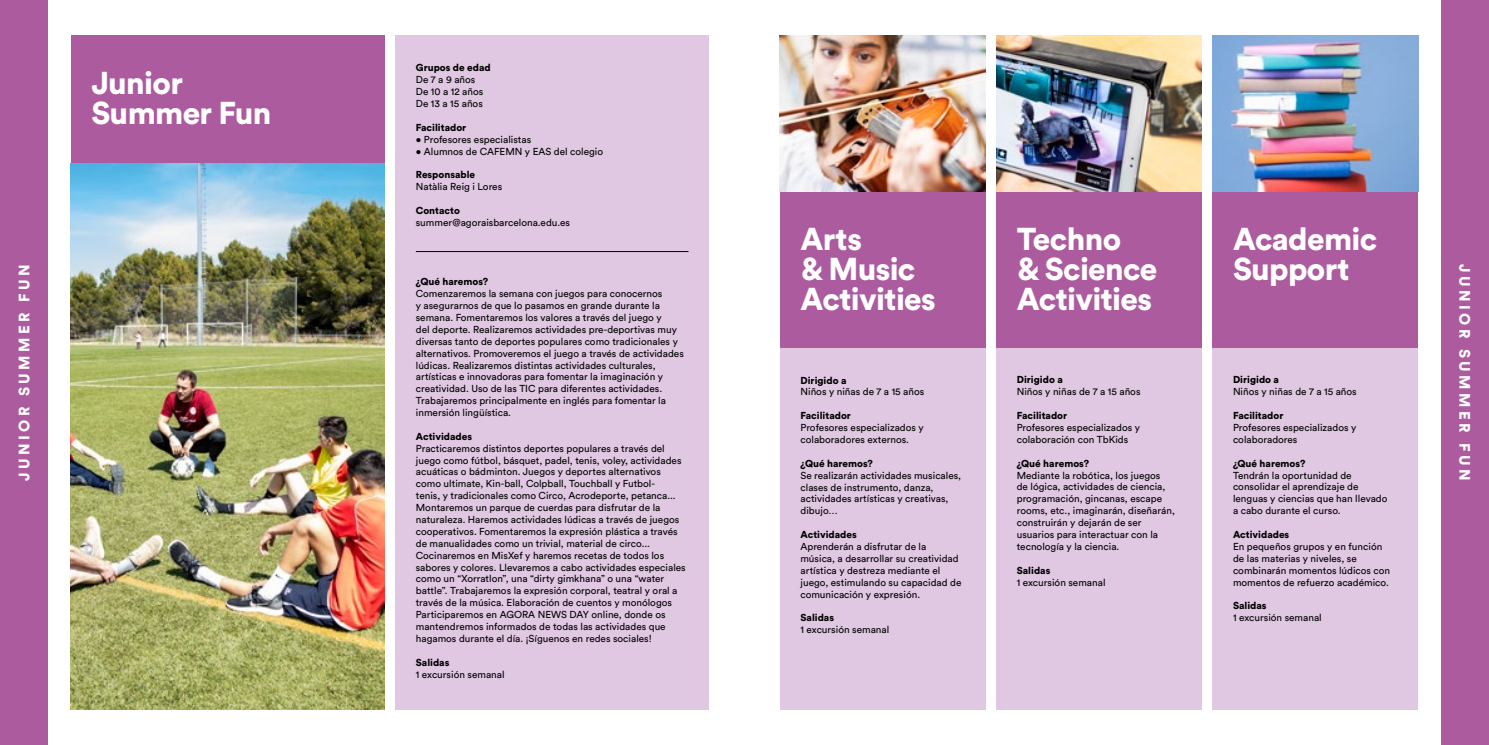
<style>
.page{position:relative;width:1489px;height:745px;background:#fff}
.page>*{position:absolute;margin:0;border:0;box-sizing:border-box;transform-origin:0 0}
.t1{font:900 31.25px/30px "Circular Std";letter-spacing:-.02em;color:#fff}
.t2{font:900 15px "Circular Std";letter-spacing:.23em;color:#fff}
.t3{font:10px/11.9px "Circular Std";color:#000}
.t4{font:900 10px "Circular Std";color:#000}
</style>
<div class="page">
<div style="left:71px;top:35px;width:313px;height:128px;background:#ad5b9f"></div>
<div style="left:395px;top:35px;width:314px;height:674px;background:#e0c8e2"></div>
<img style="left:71px;top:163px;width:313px;height:546px">
<hr style="left:416px;top:251px;width:272px;height:1px;background:#000">
<div style="left:0;top:0;width:48px;height:744px;background:#ad5b9f"></div>
<div style="left:780px;top:191px;width:205px;height:156px;background:#ad5b9f"></div>
<div style="left:996px;top:191px;width:205px;height:156px;background:#ad5b9f"></div>
<div style="left:1212px;top:191px;width:205px;height:156px;background:#ad5b9f"></div>
<img style="left:780px;top:35px;width:205px;height:156px">
<img style="left:996px;top:35px;width:205px;height:156px">
<img style="left:1212px;top:35px;width:205px;height:156px">
<div style="left:780px;top:347px;width:205px;height:362px;background:#e0c8e2"></div>
<div style="left:996px;top:347px;width:205px;height:362px;background:#e0c8e2"></div>
<div style="left:1212px;top:347px;width:205px;height:362px;background:#e0c8e2"></div>
<div style="left:1440px;top:0;width:48px;height:744px;background:#ad5b9f"></div>
<h2 class="t2" style="left:14px;top:480px;width:218px;rotate:-90deg">JUNIOR SUMMER FUN</h2>
<h1 class="t1" style="left:91px;top:67px;width:181px">Junior<br>Summer Fun</h1>
<p class="t4" style="left:416px;top:61px;width:76px">Grupos de edad</p>
<p class="t3" style="left:416px;top:74px;width:69px">De 7 a 9 años<br>De 10 a 12 años<br>De 13 a 15 años</p>
<p class="t4" style="left:416px;top:120px;width:52px">Facilitador</p>
<p class="t3" style="left:416px;top:133px;width:117px">• Profesores especialistas</p>
<p class="t3" style="left:416px;top:145px;width:189px">• Alumnos de CAFEMN y EAS del colegio</p>
<p class="t4" style="left:416px;top:168px;width:61px">Responsable</p>
<p class="t3" style="left:416px;top:180px;width:88px">Natàlia Reig i Lores</p>
<p class="t4" style="left:416px;top:204px;width:46px">Contacto</p>
<p class="t3" style="left:416px;top:216px;width:156px">summer@agoraisbarcelona.edu.es</p>
<p class="t4" style="left:416px;top:275px;width:74px">¿Qué haremos?</p>
<p class="t3" style="left:416px;top:287px;width:269px">Comenzaremos la semana con juegos para conocernos<br>y asegurarnos de que lo pasamos en grande durante la semana. Fomentaremos los valores a través del juego y<br>del deporte. Realizaremos actividades pre-deportivas muy diversas tanto de deportes populares como tradicionales y alternativos. Promoveremos el juego a través de actividades lúdicas. Realizaremos distintas actividades culturales, artísticas e innovadoras para fomentar la imaginación y creatividad. Uso de las TIC para diferentes actividades.<br>Trabajaremos principalmente en inglés para fomentar la inmersión lingüística.</p>
<p class="t4" style="left:416px;top:429px;width:58px">Actividades</p>
<p class="t3" style="left:416px;top:442px;width:271px">Practicaremos distintos deportes populares a través del juego como fútbol, básquet, padel, tenis, voley, actividades acuáticas o bádminton. Juegos y deportes alternativos como ultimate, Kin-ball, Colpball, Touchball y Futbol-<br>tenis, y tradicionales como Circo, Acrodeporte, petanca...<br>Montaremos un parque de cuerdas para disfrutar de la naturaleza. Haremos actividades lúdicas a través de juegos cooperativos. Fomentaremos la expresión plástica a través de manualidades como un trivial, material de circo...<br>Cocinaremos en MisXef y haremos recetas de todos los sabores y colores. Llevaremos a cabo actividades especiales como un “Xorratlon”, una “dirty gimkhana” o una “water battle”. Trabajaremos la expresión corporal, teatral y oral a través de la música. Elaboración de cuentos y monólogos Participaremos en AGORA NEWS DAY online, donde os mantendremos informados de todas las actividades que hagamos durante el día. ¡Síguenos en redes sociales!</p>
<p class="t4" style="left:416px;top:655px;width:35px">Salidas</p>
<p class="t3" style="left:416px;top:667px;width:90px">1 excursión semanal</p>
<h1 class="t1" style="left:800px;top:223px;width:137px">Arts<br>&amp; Music<br>Activities</h1>
<h1 class="t1" style="left:1016px;top:223px;width:142px">Techno<br>&amp; Science<br>Activities</h1>
<h1 class="t1" style="left:1232px;top:223px;width:146px">Academic<br>Support</h1>
<p class="t4" style="left:800px;top:373px;width:48px">Dirigido a</p>
<p class="t3" style="left:800px;top:385px;width:125px">Niños y niñas de 7 a 15 años</p>
<p class="t4" style="left:800px;top:409px;width:52px">Facilitador</p>
<p class="t3" style="left:800px;top:421px;width:125px">Profesores especializados y colaboradores externos.</p>
<p class="t4" style="left:800px;top:456px;width:74px">¿Qué haremos?</p>
<p class="t3" style="left:800px;top:469px;width:162px">Se realizarán actividades musicales, clases de instrumento, danza, actividades artísticas y creativas, dibujo…</p>
<p class="t4" style="left:800px;top:527px;width:58px">Actividades</p>
<p class="t3" style="left:800px;top:540px;width:162px">Aprenderán a disfrutar de la música, a desarrollar su creatividad artística y destreza mediante el juego, estimulando su capacidad de comunicación y expresión.</p>
<p class="t4" style="left:800px;top:610px;width:35px">Salidas</p>
<p class="t3" style="left:800px;top:623px;width:90px">1 excursión semanal</p>
<p class="t4" style="left:1016px;top:373px;width:48px">Dirigido a</p>
<p class="t3" style="left:1016px;top:385px;width:125px">Niños y niñas de 7 a 15 años</p>
<p class="t4" style="left:1016px;top:408px;width:52px">Facilitador</p>
<p class="t3" style="left:1016px;top:421px;width:125px">Profesores especializados y colaboración con TbKids</p>
<p class="t4" style="left:1016px;top:456px;width:74px">¿Qué haremos?</p>
<p class="t3" style="left:1016px;top:468px;width:160px">Mediante la robótica, los juegos<br>de lógica, actividades de ciencia, programación, gincanas, escape rooms, etc., imaginarán, diseñarán, construirán y dejarán de ser usuarios para interactuar con la tecnología y la ciencia.</p>
<p class="t4" style="left:1016px;top:563px;width:35px">Salidas</p>
<p class="t3" style="left:1016px;top:575px;width:90px">1 excursión semanal</p>
<p class="t4" style="left:1232px;top:373px;width:48px">Dirigido a</p>
<p class="t3" style="left:1232px;top:385px;width:125px">Niños y niñas de 7 a 15 años</p>
<p class="t4" style="left:1232px;top:408px;width:52px">Facilitador</p>
<p class="t3" style="left:1232px;top:421px;width:125px">Profesores especializados y colaboradores</p>
<p class="t4" style="left:1232px;top:456px;width:74px">¿Qué haremos?</p>
<p class="t3" style="left:1232px;top:468px;width:156px">Tendrán la oportunidad de consolidar el aprendizaje de lenguas y ciencias que han llevado a cabo durante el curso.</p>
<p class="t4" style="left:1232px;top:527px;width:58px">Actividades</p>
<p class="t3" style="left:1232px;top:540px;width:159px">En pequeños grupos y en función de las materias y niveles, se combinarán momentos lúdicos con momentos de refuerzo académico.</p>
<p class="t4" style="left:1232px;top:598px;width:35px">Salidas</p>
<p class="t3" style="left:1232px;top:611px;width:90px">1 excursión semanal</p>
<h2 class="t2" style="left:1474px;top:264px;width:218px;rotate:90deg">JUNIOR SUMMER FUN</h2>
</div>
